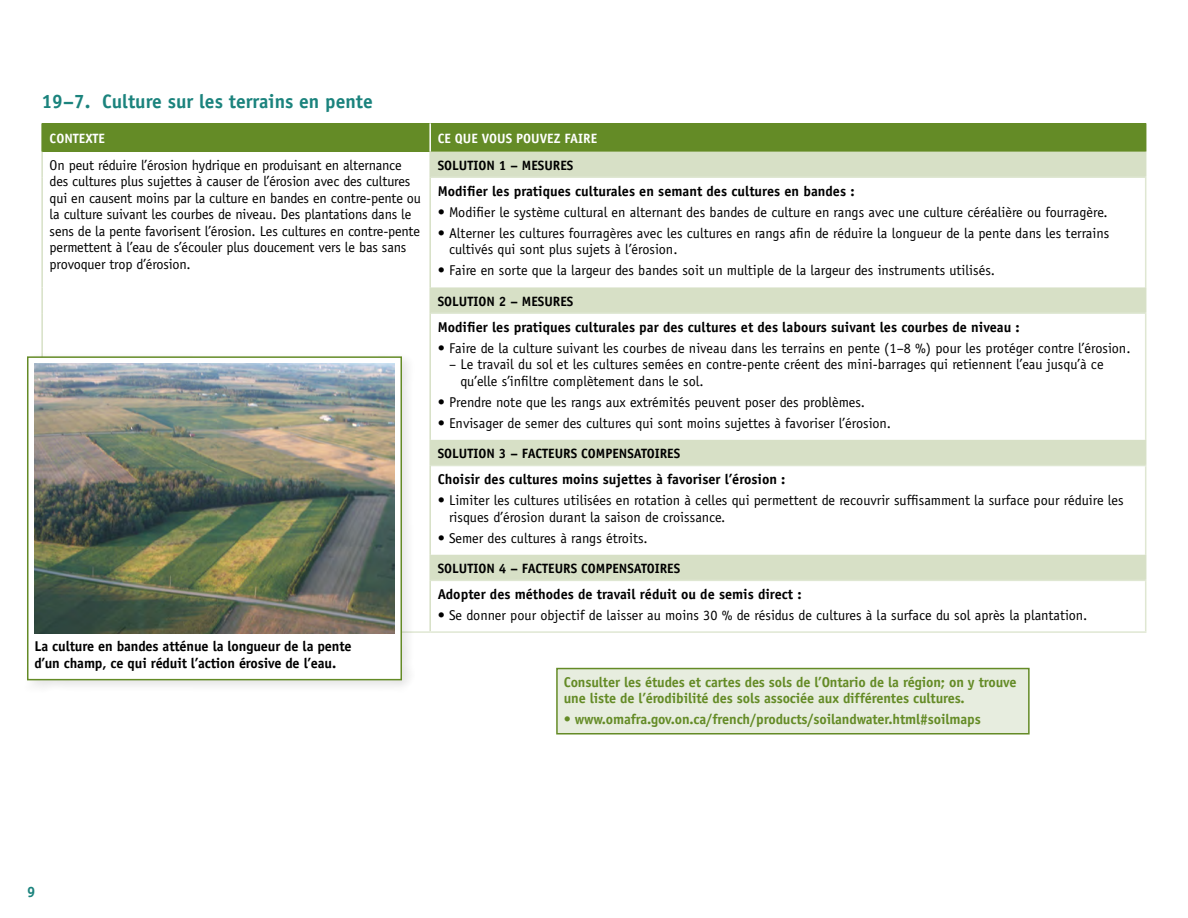
<style>
.page{position:relative;width:1188px;height:918px;background:#fff}
.page>*{position:absolute;margin:0;border:0;box-sizing:border-box;transform-origin:0 0}
.t1{font:700 19.5px "Officina Sans";color:#1b837d}
.t2{font:700 15px "Officina Sans";color:#1b837d}
.t3{font:14.25px/16.5px "Officina Sans";color:#000}
.t4{font:700 14.25px/16.5px "Officina Sans";color:#000}
.t5{font:700 14.25px/16.5px "Officina Sans";letter-spacing:-.01em;color:#648b26}
.t6{font:700 13.5px "Officina Sans";color:#000}
.t7{font:700 13.5px "Officina Sans";color:#fff}
</style>
<div class="page">
<div style="left:42px;top:123px;width:388px;height:29px;background:#648b26"></div>
<div style="left:430px;top:123px;width:716px;height:29px;background:#648b26"></div>
<svg style="left:431px;top:152px;width:714px;height:428px"></svg>
<hr style="left:429px;top:123px;width:2px;height:29px;background:#fff">
<hr style="left:41px;top:152px;width:2px;height:25px;background:#d7e0c6">
<hr style="left:41px;top:177px;width:2px;height:110px;background:#d7e0c6">
<hr style="left:41px;top:287px;width:2px;height:26px;background:#d7e0c6">
<hr style="left:41px;top:313px;width:2px;height:127px;background:#d7e0c6">
<hr style="left:429px;top:152px;width:2px;height:25px;background:#d7e0c6">
<svg style="left:1145px;top:151px;width:1px;height:25px"></svg>
<hr style="left:429px;top:177px;width:2px;height:110px;background:#d7e0c6">
<hr style="left:431px;top:176px;width:715px;height:2px;background:#dfe7d2">
<hr style="left:1145px;top:178px;width:1px;height:109px;background:#dfe7d2">
<hr style="left:429px;top:287px;width:2px;height:26px;background:#d7e0c6">
<svg style="left:1145px;top:287px;width:1px;height:25px"></svg>
<hr style="left:429px;top:313px;width:2px;height:127px;background:#d7e0c6">
<hr style="left:431px;top:312px;width:715px;height:2px;background:#dfe7d2">
<hr style="left:1145px;top:314px;width:1px;height:126px;background:#dfe7d2">
<hr style="left:429px;top:440px;width:2px;height:26px;background:#d7e0c6">
<svg style="left:1145px;top:440px;width:1px;height:25px"></svg>
<hr style="left:429px;top:466px;width:2px;height:89px;background:#d7e0c6">
<hr style="left:431px;top:465px;width:715px;height:1px;background:#dfe7d2">
<hr style="left:1145px;top:466px;width:1px;height:89px;background:#dfe7d2">
<hr style="left:429px;top:555px;width:2px;height:25px;background:#d7e0c6">
<svg style="left:1145px;top:555px;width:1px;height:25px"></svg>
<hr style="left:41px;top:631px;width:389px;height:2px;background:#dfe7d2">
<hr style="left:429px;top:580px;width:2px;height:51px;background:#d7e0c6">
<hr style="left:431px;top:580px;width:715px;height:1px;background:#dfe7d2">
<hr style="left:1145px;top:581px;width:1px;height:50px;background:#dfe7d2">
<hr style="left:430px;top:631px;width:716px;height:2px;background:#dfe7d2">
<hr style="left:41px;top:123px;width:2px;height:29px;background:#648b26">
<div style="left:24px;top:353px;width:391px;height:340px;background:#f5f5f5"></div>
<div style="left:27px;top:356px;width:375px;height:324px;background:#fff;border:2px solid #648b26"></div>
<img style="left:34px;top:364px;width:360px;height:270px">
<div style="left:557px;top:669px;width:472px;height:65px;background:#e7eddf"></div>
<div style="left:556px;top:668px;width:474px;height:67px;border:2px solid #648b26"></div>
<h1 class="t1" style="left:41px;top:90px;width:333px">19–7. Culture sur les terrains en pente</h1>
<p class="t7" style="left:50px;top:130px;width:57px">CONTEXTE</p>
<p class="t7" style="left:438px;top:130px;width:161px">CE QUE VOUS POUVEZ FAIRE</p>
<p class="t3" style="left:50px;top:157px;width:373px">On peut réduire l’érosion hydrique en produisant en alternance des cultures plus sujettes à causer de l’érosion avec des cultures qui en causent moins par la culture en bandes en contre-pente ou la culture suivant les courbes de niveau. Des plantations dans le sens de la pente favorisent l’érosion. Les cultures en contre-pente permettent à l’eau de s’écouler plus doucement vers le bas sans provoquer trop d’érosion.</p>
<p class="t6" style="left:438px;top:157px;width:137px">SOLUTION 1 – MESURES</p>
<p class="t4" style="left:438px;top:183px;width:418px">Modifier les pratiques culturales en semant des cultures en bandes :</p>
<p class="t3" style="left:438px;top:204px;width:671px">• Modifier le système cultural en alternant des bandes de culture en rangs avec une culture céréalière ou fourragère.</p>
<p class="t3" style="left:449px;top:225px;width:662px;text-indent:-11px">• Alterner les cultures fourragères avec les cultures en rangs afin de réduire la longueur de la pente dans les terrains cultivés qui sont plus sujets à l’érosion.</p>
<p class="t3" style="left:438px;top:262px;width:559px">• Faire en sorte que la largeur des bandes soit un multiple de la largeur des instruments utilisés.</p>
<p class="t6" style="left:438px;top:293px;width:137px">SOLUTION 2 – MESURES</p>
<p class="t4" style="left:438px;top:319px;width:584px">Modifier les pratiques culturales par des cultures et des labours suivant les courbes de niveau :</p>
<p class="t3" style="left:438px;top:340px;width:694px">• Faire de la culture suivant les courbes de niveau dans les terrains en pente (1–8 %) pour les protéger contre l’érosion.</p>
<p class="t3" style="left:460px;top:356px;width:645px;text-indent:-11px">– Le travail du sol et les cultures semées en contre-pente créent des mini-barrages qui retiennent l’eau jusqu’à ce qu’elle s’infiltre complètement dans le sol.</p>
<p class="t3" style="left:438px;top:394px;width:429px">• Prendre note que les rangs aux extrémités peuvent poser des problèmes.</p>
<p class="t3" style="left:438px;top:415px;width:455px">• Envisager de semer des cultures qui sont moins sujettes à favoriser l’érosion.</p>
<p class="t6" style="left:438px;top:445px;width:244px">SOLUTION 3 – FACTEURS COMPENSATOIRES</p>
<p class="t4" style="left:438px;top:471px;width:349px">Choisir des cultures moins sujettes à favoriser l’érosion :</p>
<p class="t3" style="left:449px;top:492px;width:676px;text-indent:-11px">• Limiter les cultures utilisées en rotation à celles qui permettent de recouvrir suffisamment la surface pour réduire les risques d’érosion durant la saison de croissance.</p>
<p class="t3" style="left:438px;top:530px;width:211px">• Semer des cultures à rangs étroits.</p>
<p class="t6" style="left:438px;top:560px;width:244px">SOLUTION 4 – FACTEURS COMPENSATOIRES</p>
<p class="t4" style="left:438px;top:586px;width:365px">Adopter des méthodes de travail réduit ou de semis direct :</p>
<p class="t3" style="left:438px;top:607px;width:651px">• Se donner pour objectif de laisser au moins 30 % de résidus de cultures à la surface du sol après la plantation.</p>
<p class="t4" style="left:34px;top:638px;width:319px">La culture en bandes atténue la longueur de la pente d’un champ, ce qui réduit l’action érosive de l’eau.</p>
<p class="t2" style="left:27px;top:882px;width:10px">9</p>
<p class="t5" style="left:564px;top:673px;width:454px">Consulter les études et cartes des sols de l’Ontario de la région; on y trouve une liste de l’érodibilité des sols associée aux différentes cultures.</p>
<p class="t5" style="left:564px;top:711px;width:419px">• www.omafra.gov.on.ca/french/products/soilandwater.html#soilmaps</p>
</div>
